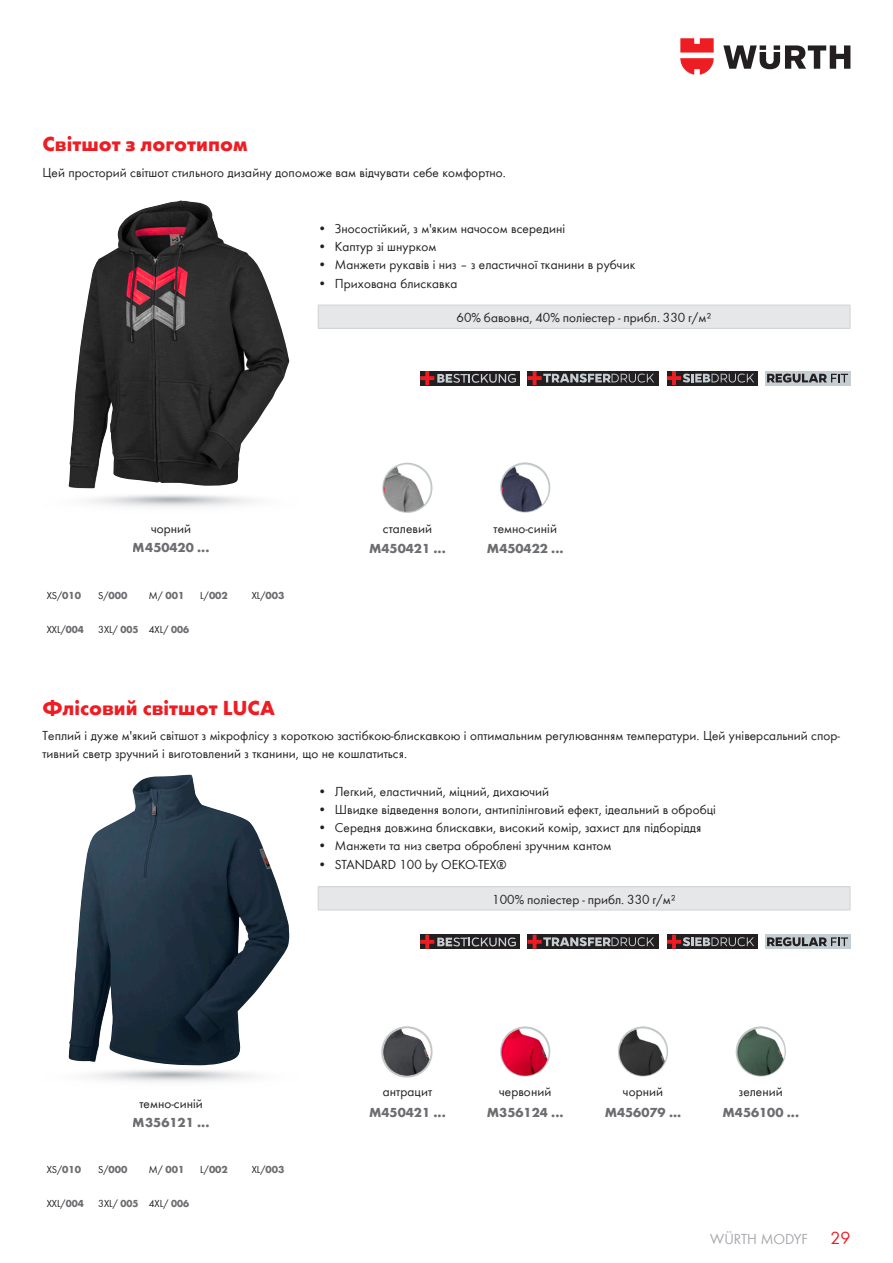
<style>
.page{position:relative;width:893px;height:1263px;background:#fff}
.page>*{position:absolute;margin:0;border:0;box-sizing:border-box;transform-origin:0 0}
.t1{font:700 21px "Wuerth";color:#ee1d23}
.t2{font:18px "Wuerth";color:#ee1d23}
.t3{font:15px "Wuerth";color:#a8a9ad}
.Features_red{font:13.5px/18px "Wuerth";color:#231f20}
.table_text_all{font:700 13.5px "Wuerth";color:#6c6d70}
.text_new_center9{font:13.5px "Wuerth";color:#231f20}
.table_text_all-2{font:13.5px "Wuerth";color:#231f20}
.t4{font:10.5px "Wuerth";color:#231f20}
.t5{font:700 10.5px "Wuerth";color:#6c6d70}
.s1{font-weight:700;color:#6c6d70}
.s2{font-weight:400;color:#231f20}
</style>
<div class="page">
<svg style="left:723px;top:45px;width:127px;height:24px"></svg>
<svg style="left:680px;top:38px;width:34px;height:37px"></svg>
<div style="left:318px;top:305px;width:532px;height:23px;background:#e6e7e9"></div>
<svg style="left:318px;top:306px;width:1px;height:22px"></svg>
<svg style="left:850px;top:305px;width:1px;height:23px"></svg>
<hr style="left:318px;top:305px;width:532px;height:1px;background:#d1d2d4">
<hr style="left:318px;top:328px;width:532px;height:1px;background:#d1d2d4">
<img style="left:69px;top:200px;width:220px;height:288px">
<img style="left:382px;top:463px;width:51px;height:50px;border-radius:25px">
<img style="left:500px;top:462px;width:50px;height:51px;border-radius:25px">
<svg style="left:765px;top:371px;width:85px;height:14px"></svg>
<svg style="left:767px;top:374px;width:81px;height:9px"></svg>
<div style="left:527px;top:371px;width:132px;height:14px;background:#231f20"></div>
<svg style="left:528px;top:371px;width:126px;height:14px"></svg>
<div style="left:667px;top:371px;width:90px;height:14px;background:#231f20"></div>
<svg style="left:667px;top:371px;width:87px;height:14px"></svg>
<div style="left:420px;top:371px;width:100px;height:14px;background:#231f20"></div>
<svg style="left:420px;top:371px;width:96px;height:14px"></svg>
<div style="left:318px;top:887px;width:532px;height:23px;background:#e6e7e9"></div>
<svg style="left:318px;top:887px;width:1px;height:22px"></svg>
<svg style="left:850px;top:887px;width:1px;height:22px"></svg>
<hr style="left:318px;top:886px;width:532px;height:1px;background:#d1d2d4">
<hr style="left:318px;top:909px;width:532px;height:1px;background:#d1d2d4">
<img style="left:69px;top:774px;width:220px;height:291px">
<img style="left:382px;top:1026px;width:51px;height:51px">
<img style="left:500px;top:1026px;width:50px;height:50px;border-radius:25px">
<img style="left:618px;top:1026px;width:50px;height:50px;border-radius:25px">
<img style="left:736px;top:1026px;width:50px;height:50px;border-radius:25px">
<div style="left:765px;top:935px;width:85px;height:14px;background:#c5ced3"></div>
<svg style="left:767px;top:937px;width:81px;height:9px"></svg>
<div style="left:527px;top:935px;width:132px;height:14px;background:#231f20"></div>
<svg style="left:528px;top:935px;width:126px;height:14px"></svg>
<div style="left:667px;top:935px;width:90px;height:14px;background:#231f20"></div>
<svg style="left:667px;top:935px;width:87px;height:14px"></svg>
<div style="left:420px;top:935px;width:100px;height:14px;background:#231f20"></div>
<svg style="left:420px;top:935px;width:96px;height:14px"></svg>
<p class="t1" style="left:43px;top:129px;width:206px">Світшот з логотипом</p>
<p class="Features_red" style="left:43px;top:163px;width:465px">Цей просторий світшот стильного дизайну допоможе вам відчувати себе комфортно.</p>
<p class="Features_red" style="left:318px;top:218px;width:249px">• Зносостійкий, з м'яким начосом всередині</p>
<p class="Features_red" style="left:318px;top:236px;width:120px">• Каптур зі шнурком</p>
<p class="Features_red" style="left:318px;top:254px;width:319px">• Манжети рукавів і низ – з еластичної тканини в рубчик</p>
<p class="Features_red" style="left:318px;top:273px;width:141px">• Прихована блискавка</p>
<p class="text_new_center9" style="left:457px;top:308px;width:257px">60% бавовна, 40% поліестер - прибл. 330 г/м²</p>
<p class="Features_red" style="left:151px;top:519px;width:42px">чорний</p>
<p class="table_text_all" style="left:133px;top:538px;width:78px">M450420 ...</p>
<p class="t4" style="left:47px;top:588px;width:36px">XS/<span class="s1">010</span></p>
<p class="t5" style="left:98px;top:588px;width:31px"><span class="s2">S/</span>000</p>
<p class="t5" style="left:149px;top:588px;width:37px"><span class="s2">M/</span> 001</p>
<p class="t5" style="left:200px;top:588px;width:29px"><span class="s2">L/</span>002</p>
<p class="t4" style="left:252px;top:588px;width:34px">XL/<span class="s1">003</span></p>
<p class="t4" style="left:47px;top:622px;width:39px">XXL/<span class="s1">004</span></p>
<p class="t4" style="left:98px;top:622px;width:92px">3XL/ <span class="s1">005</span> 4XL/ <span class="s1">006</span></p>
<p class="table_text_all-2" style="left:383px;top:519px;width:51px">сталевий</p>
<p class="table_text_all-2" style="left:494px;top:519px;width:65px">темно-синій</p>
<p class="table_text_all" style="left:369px;top:538px;width:78px">M450421 ...</p>
<p class="table_text_all" style="left:487px;top:538px;width:78px">M450422 ...</p>
<p class="t1" style="left:43px;top:692px;width:234px">Флісовий світшот LUCA</p>
<p class="Features_red" style="left:43px;top:726px;width:799px">Теплий і дуже м'який світшот з мікрофлісу з короткою застібкою-блискавкою і оптимальним регулюванням температури. Цей універсальний спор&shy;тивний светр зручний і виготовлений з тканини, що не кошлатиться.</p>
<p class="Features_red" style="left:318px;top:782px;width:233px">• Легкий, еластичний, міцний, дихаючий</p>
<p class="Features_red" style="left:318px;top:800px;width:400px">• Швидке відведення вологи, антипілінговий ефект, ідеальний в обробці</p>
<p class="Features_red" style="left:318px;top:818px;width:385px">• Середня довжина блискавки, високий комір, захист для підборіддя</p>
<p class="Features_red" style="left:318px;top:836px;width:295px">• Манжети та низ светра оброблені зручним кантом</p>
<p class="Features_red" style="left:318px;top:855px;width:190px">• STANDARD 100 by OEKO-TEX®</p>
<p class="text_new_center9" style="left:492px;top:890px;width:185px">100% поліестер - прибл. 330 г/м²</p>
<p class="Features_red" style="left:139px;top:1093px;width:65px">темно-синій</p>
<p class="table_text_all" style="left:133px;top:1112px;width:78px">M356121 ...</p>
<p class="t4" style="left:47px;top:1162px;width:36px">XS/<span class="s1">010</span></p>
<p class="t5" style="left:98px;top:1162px;width:31px"><span class="s2">S/</span>000</p>
<p class="t5" style="left:149px;top:1162px;width:37px"><span class="s2">M/</span> 001</p>
<p class="t5" style="left:200px;top:1162px;width:29px"><span class="s2">L/</span>002</p>
<p class="t4" style="left:252px;top:1162px;width:34px">XL/<span class="s1">003</span></p>
<p class="t4" style="left:47px;top:1196px;width:39px">XXL/<span class="s1">004</span></p>
<p class="t4" style="left:98px;top:1196px;width:92px">3XL/ <span class="s1">005</span> 4XL/ <span class="s1">006</span></p>
<p class="table_text_all-2" style="left:383px;top:1083px;width:51px">антрацит</p>
<p class="table_text_all-2" style="left:499px;top:1083px;width:54px">червоний</p>
<p class="table_text_all-2" style="left:623px;top:1083px;width:42px">чорний</p>
<p class="table_text_all-2" style="left:739px;top:1083px;width:45px">зелений</p>
<p class="table_text_all" style="left:369px;top:1102px;width:78px">M450421 ...</p>
<p class="table_text_all" style="left:487px;top:1102px;width:78px">M356124 ...</p>
<p class="table_text_all" style="left:605px;top:1102px;width:78px">M456079 ...</p>
<p class="table_text_all" style="left:722px;top:1102px;width:78px">M456100 ...</p>
<p class="t3" style="left:710px;top:1229px;width:99px">WÜRTH MODYF</p>
<h2 class="t2" style="left:830px;top:1225px;width:21px">29</h2>
</div>
